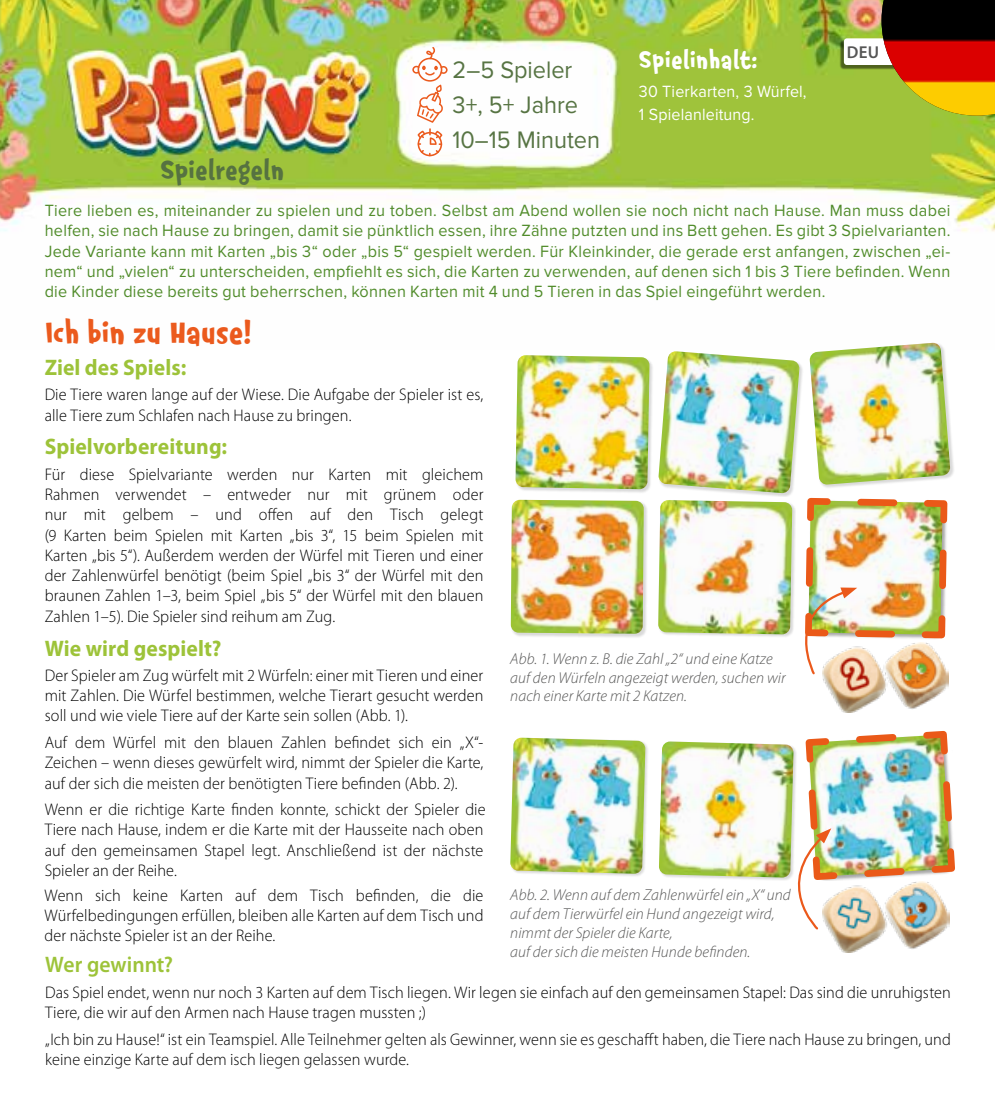
<style>
.page{position:relative;width:995px;height:1110px;background:#fff}
.page>*{position:absolute;margin:0;border:0;box-sizing:border-box;transform-origin:0 0}
.t1{font:700 31.5px "Umnik";letter-spacing:.005em;color:#eb5a1d;scale:.94 1}
.t2{font:700 27px "Umnik";letter-spacing:.015em;color:#567241;scale:.94 1}
.t3{font:24.75px/34.9px "Proxima Nova";color:#577443;scale:.95 1}
.t4{font:700 24.75px "Umnik 2019";letter-spacing:.015em;color:#fff;scale:.94 1}
.t5{font:700 22.5px "Myriad Pro";letter-spacing:.005em;color:#9dc339;scale:.96 1}
.t6{font:600 22.5px "Myriad Pro";color:#9dc339;scale:.96 1}
.t7{font:600 17.32px "Myriad Pro";color:#565655}
.t8{font:300 16.88px/20.2px "Myriad Pro";letter-spacing:.005em;color:#000;scale:.96 1}
.t9{font:16.88px/20.2px "Proxima Nova";letter-spacing:.02em;color:#518c2b;text-align:justify;scale:.96 1}
.t10{font:16.88px/22.5px "Proxima Nova";letter-spacing:.01em;color:#fff;scale:.95 1}
.t11{font:italic 300 15.75px/18.9px "Myriad Pro";letter-spacing:.005em;color:#565655}
.s1{font-family:"Umnik"}
</style>
<div class="page">
<img style="left:0;top:0;width:995px;height:343px">
<svg style="left:412px;top:47px;width:36px;height:109px"></svg>
<div style="left:810px;top:343px;width:144px;height:146px;background:#000;opacity:.15"></div>
<img style="left:809px;top:343px;width:141px;height:142px">
<div style="left:659px;top:742px;width:139px;height:139px;background:#000;opacity:.15"></div>
<img style="left:659px;top:741px;width:114px;height:136px">
<div style="left:515px;top:355px;width:139px;height:139px;background:#000;opacity:.15"></div>
<img style="left:515px;top:355px;width:135px;height:134px">
<div style="left:658px;top:499px;width:138px;height:139px;background:#000;opacity:.15"></div>
<img style="left:658px;top:500px;width:125px;height:134px">
<div style="left:511px;top:500px;width:137px;height:138px;background:#000;opacity:.15"></div>
<img style="left:511px;top:500px;width:133px;height:134px">
<div style="left:659px;top:351px;width:145px;height:146px;background:#000;opacity:.15"></div>
<img style="left:658px;top:351px;width:142px;height:142px">
<div style="left:511px;top:738px;width:138px;height:139px;background:#000;opacity:.15"></div>
<img style="left:510px;top:738px;width:135px;height:136px">
<img style="left:823px;top:675px;width:125px;height:37px">
<img style="left:828px;top:930px;width:117px;height:22px">
<img style="left:773px;top:731px;width:182px;height:199px">
<img style="left:783px;top:494px;width:166px;height:181px">
<div style="left:839px;top:40px;width:64px;height:29px;background:#000;opacity:.5"></div>
<div style="left:844px;top:38px;width:61px;height:27px;background:#fff;border-radius:3px"></div>
<img style="left:882px;top:0;width:113px;height:116px">
<h2 class="t2" style="left:160px;top:156px;width:133px">Spielregeln</h2>
<h3 class="t3" style="left:453px;top:53px;width:157px">2–5 Spieler<br>3+, 5+ Jahre<br>10–15 Minuten</h3>
<h3 class="t4" style="left:639px;top:44px;width:128px">Spielinhalt<span class="s1">:</span></h3>
<p class="t10" style="left:639px;top:80px;width:178px">30 Tierkarten, 3 Würfel,<br>1 Spielanleitung.</p>
<p class="t7" style="left:847px;top:43px;width:34px">DEU</p>
<p class="t9" style="left:45px;top:201px;width:945px">Tiere lieben es, miteinander zu spielen und zu toben. Selbst am Abend wollen sie noch nicht nach Hause. Man muss dabei helfen, sie nach Hause zu bringen, damit sie pünktlich essen, ihre Zähne putzten und ins Bett gehen. Es gibt 3 Spielvarianten.<br>Jede Variante kann mit Karten „bis 3“ oder „bis 5“ gespielt werden. Für Kleinkinder, die gerade erst anfangen, zwischen „ei&shy;nem“ und „vielen“ zu unterscheiden, empfiehlt es sich, die Karten zu verwenden, auf denen sich 1 bis 3 Tiere befinden. Wenn die Kinder diese bereits gut beherrschen, können Karten mit 4 und 5 Tieren in das Spiel eingeführt werden.</p>
<h1 class="t1" style="left:45px;top:316px;width:222px">Ich bin zu Hause!</h1>
<h3 class="t5" style="left:45px;top:353px;width:149px">Ziel des Spiels:</h3>
<p class="t8" style="left:45px;top:385px;width:458px">Die Tiere waren lange auf der Wiese. Die Aufgabe der Spieler ist es, alle Tiere zum Schlafen nach Hause zu bringen.</p>
<h3 class="t5" style="left:45px;top:432px;width:192px">Spielvorbereitung:</h3>
<p class="t8" style="left:45px;top:464px;width:459px;text-align:justify">Für diese Spielvariante werden nur Karten mit gleichem Rahmen verwendet – entweder nur mit grünem oder nur mit gelbem – und offen auf den Tisch gelegt (9 Karten beim Spielen mit Karten „bis 3“, 15 beim Spielen mit Karten „bis 5“). Außerdem werden der Würfel mit Tieren und einer der Zahlenwürfel benötigt (beim Spiel „bis 3“ der Würfel mit den braunen Zahlen 1–3, beim Spiel „bis 5“ der Würfel mit den blauen Zahlen 1–5). Die Spieler sind reihum am Zug.</p>
<h3 class="t5" style="left:45px;top:633px;width:185px">Wie wird gespielt?</h3>
<p class="t8" style="left:45px;top:665px;width:459px;text-align:justify">Der Spieler am Zug würfelt mit 2 Würfeln: einer mit Tieren und einer mit Zahlen. Die Würfel bestimmen, welche Tierart gesucht werden soll und wie viele Tiere auf der Karte sein sollen (Abb. 1).</p>
<p class="t8" style="left:45px;top:732px;width:459px;text-align:justify">Auf dem Würfel mit den blauen Zahlen befindet sich ein „X“- Zeichen – wenn dieses gewürfelt wird, nimmt der Spieler die Karte, auf der sich die meisten der benötigten Tiere befinden (Abb. 2).</p>
<p class="t8" style="left:45px;top:800px;width:461px">Wenn er die richtige Karte finden konnte, schickt der Spieler die Tiere nach Hause, indem er die Karte mit der Hausseite nach oben auf den gemeinsamen Stapel legt. Anschließend ist der nächste Spieler an der Reihe.</p>
<p class="t11" style="left:510px;top:649px;width:277px">Abb. 1. Wenn z. B. die Zahl „2“ und eine Katze auf den Würfeln angezeigt werden, suchen wir nach einer Karte mit 2 Katzen.</p>
<p class="t8" style="left:45px;top:885px;width:459px;text-align:justify">Wenn sich keine Karten auf dem Tisch befinden, die die Würfelbedingungen erfüllen, bleiben alle Karten auf dem Tisch und der nächste Spieler ist an der Reihe.</p>
<p class="t11" style="left:510px;top:886px;width:282px">Abb. 2. Wenn auf dem Zahlenwürfel ein „X“ und auf dem Tierwürfel ein Hund angezeigt wird, nimmt der Spieler die Karte,<br>auf der sich die meisten Hunde befinden.</p>
<h3 class="t6" style="left:45px;top:952px;width:135px">Wer gewinnt?</h3>
<p class="t8" style="left:45px;top:982px;width:945px">Das Spiel endet, wenn nur noch 3 Karten auf dem Tisch liegen. Wir legen sie einfach auf den gemeinsamen Stapel: Das sind die unruhigsten<br>Tiere, die wir auf den Armen nach Hause tragen mussten ;)</p>
<p class="t8" style="left:45px;top:1029px;width:945px">„Ich bin zu Hause!“ ist ein Teamspiel. Alle Teilnehmer gelten als Gewinner, wenn sie es geschafft haben, die Tiere nach Hause zu bringen, und keine einzige Karte auf dem isch liegen gelassen wurde.</p>
</div>
